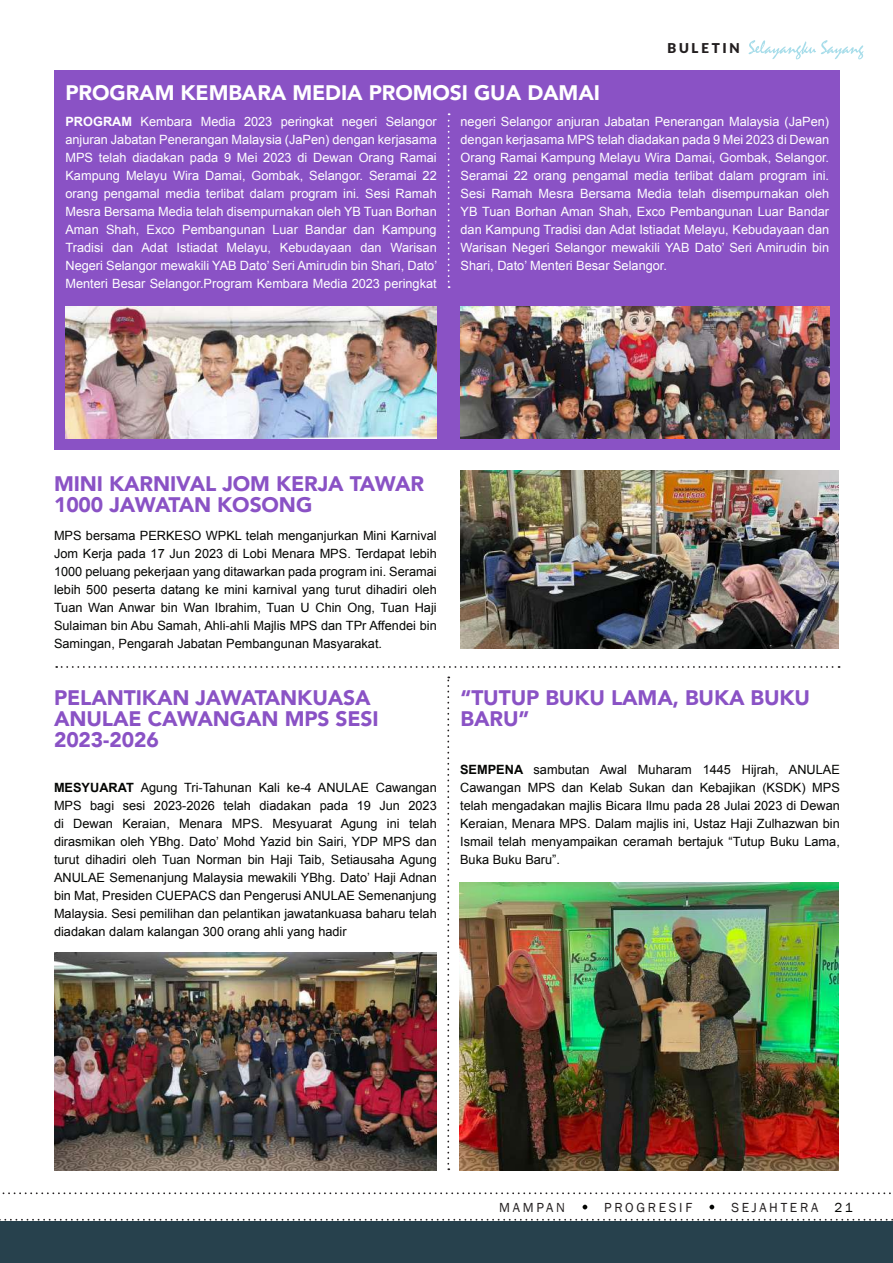
<style>
.page{position:relative;width:893px;height:1263px;background:#fff}
.page>*{position:absolute;margin:0;border:0;box-sizing:border-box;transform-origin:0 0}
.t1{font:900 21px/21px "Avenir";letter-spacing:-.005em;color:#8a52c5}
.t2{font:900 21px "Avenir";letter-spacing:-.005em;color:#fff}
.t3{font:13.5px "Franklin Gothic";letter-spacing:.2em;color:#231f20}
.t4{font:900 13.5px "Lato";letter-spacing:.2em;color:#231f20}
.t5{font:12.75px/18px "Arial";color:#040503;text-align:justify}
.t6{font:12.75px/18px "Arial";color:#fff;text-align:justify}
.s1{font-weight:700}
.s2{color:#040503}
</style>
<div class="page">
<svg style="left:0;top:1219px;width:893px;height:1px"></svg>
<svg style="left:2px;top:1192px;width:889px;height:2px"></svg>
<div style="left:0;top:1221px;width:893px;height:42px;background:#27414d"></div>
<svg style="left:748px;top:40px;width:115px;height:19px"></svg>
<div style="left:54px;top:70px;width:786px;height:380px;background:#8a52c5"></div>
<img style="left:65px;top:306px;width:372px;height:132px">
<img style="left:461px;top:306px;width:368px;height:132px">
<img style="left:461px;top:470px;width:378px;height:178px">
<img style="left:54px;top:952px;width:383px;height:218px">
<img style="left:459px;top:882px;width:380px;height:288px">
<svg style="left:448px;top:113px;width:2px;height:175px"></svg>
<svg style="left:56px;top:666px;width:784px;height:2px"></svg>
<svg style="left:447px;top:676px;width:2px;height:494px"></svg>
<svg style="left:583px;top:1205px;width:4px;height:4px"></svg>
<svg style="left:709px;top:1205px;width:5px;height:4px"></svg>
<h1 class="t2" style="left:65px;top:74px;width:536px">PROGRAM KEMBARA MEDIA PROMOSI GUA DAMAI</h1>
<p class="t4" style="left:668px;top:40px;width:74px">BULETIN</p>
<p class="t6" style="left:65px;top:113px;width:373px"><span class="s1">PROGRAM</span> Kembara Media 2023 peringkat negeri Selangor anjuran Jabatan Penerangan Malaysia (JaPen) dengan kerjasama MPS telah diadakan pada 9 Mei 2023 di Dewan Orang Ramai Kampung Melayu Wira Damai, Gombak, Selangor. Seramai 22 orang pengamal media terlibat dalam program ini. Sesi Ramah Mesra Bersama Media telah disempurnakan oleh YB Tuan Borhan Aman Shah, Exco Pembangunan Luar Bandar dan Kampung Tradisi dan Adat Istiadat Melayu, Kebudayaan dan Warisan Negeri Selangor mewakili YAB Dato’ Seri Amirudin bin Shari, Dato’ Menteri Besar Selangor.Program Kembara Media 2023 peringkat</p>
<p class="t6" style="left:461px;top:113px;width:370px">negeri Selangor anjuran Jabatan Penerangan Malaysia (JaPen) dengan kerjasama MPS telah diadakan pada 9 Mei 2023 di Dewan Orang Ramai Kampung Melayu Wira Damai, Gombak, Selangor.<br>Seramai 22 orang pengamal media terlibat dalam program ini.<br>Sesi Ramah Mesra Bersama Media telah disempurnakan oleh YB Tuan Borhan Aman Shah, Exco Pembangunan Luar Bandar dan Kampung Tradisi dan Adat Istiadat Melayu, Kebudayaan dan Warisan Negeri Selangor mewakili YAB Dato’ Seri Amirudin bin Shari, Dato’ Menteri Besar Selangor.</p>
<h1 class="t1" style="left:54px;top:473px;width:372px">MINI KARNIVAL JOM KERJA TAWAR<br>1000 JAWATAN KOSONG</h1>
<p class="t5" style="left:54px;top:527px;width:384px">MPS bersama PERKESO WPKL telah menganjurkan Mini Karnival Jom Kerja pada 17 Jun 2023 di Lobi Menara MPS. Terdapat lebih 1000 peluang pekerjaan yang ditawarkan pada program ini. Seramai lebih 500 peserta datang ke mini karnival yang turut dihadiri oleh Tuan Wan Anwar bin Wan Ibrahim, Tuan U Chin Ong, Tuan Haji Sulaiman bin Abu Samah, Ahli-ahli Majlis MPS dan TPr Affendei bin Samingan, Pengarah Jabatan Pembangunan Masyarakat.</p>
<h1 class="t1" style="left:54px;top:687px;width:326px">PELANTIKAN JAWATANKUASA<br>ANULAE CAWANGAN MPS SESI<br>2023-2026</h1>
<p class="t5" style="left:54px;top:779px;width:384px"><span class="s1">MESYUARAT</span> Agung Tri-Tahunan Kali ke-4 ANULAE Cawangan MPS bagi sesi 2023-2026 telah diadakan pada 19 Jun 2023 di Dewan Keraian, Menara MPS. Mesyuarat Agung ini telah dirasmikan oleh YBhg. Dato’ Mohd Yazid bin Sairi, YDP MPS dan turut dihadiri oleh Tuan Norman bin Haji Taib, Setiausaha Agung ANULAE Semenanjung Malaysia mewakili YBhg. Dato’ Haji Adnan bin Mat, Presiden CUEPACS dan Pengerusi ANULAE Semenanjung Malaysia. Sesi pemilihan dan pelantikan jawatankuasa baharu telah diadakan dalam kalangan 300 orang ahli yang hadir</p>
<h1 class="t1" style="left:461px;top:687px;width:351px">“TUTUP BUKU LAMA, BUKA BUKU<br>BARU”</h1>
<p class="t5" style="left:460px;top:761px;width:381px"><span class="s1">SEMPENA</span> sambutan Awal Muharam 1445 Hijrah, ANULAE Cawangan MPS dan Kelab Sukan dan Kebajikan (KSDK) MPS telah mengadakan majlis Bicara Ilmu pada 28 Julai 2023 di Dewan Keraian, Menara MPS. Dalam majlis ini, Ustaz Haji Zulhazwan bin Ismail telah menyampaikan ceramah bertajuk “Tutup Buku Lama, Buka Buku Baru”.</p>
<p class="t3" style="left:499px;top:1199px;width:67px">MAMPAN</p>
<p class="t3" style="left:604px;top:1199px;width:90px">PROGRESIF</p>
<p class="t3" style="left:731px;top:1199px;width:123px">SEJAHTERA <span class="s2">21</span></p>
</div>
